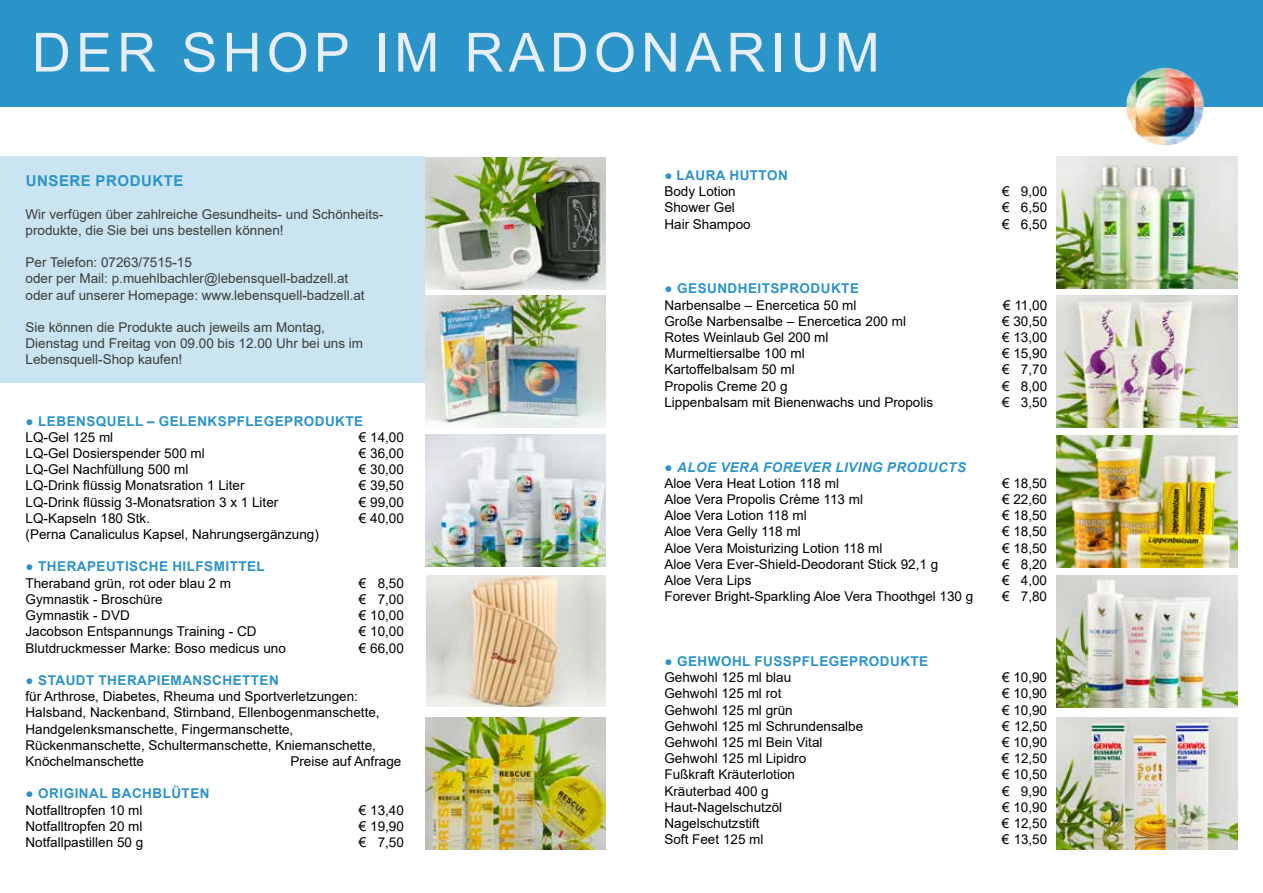
<style>
.page{position:relative;width:1263px;height:893px;background:#fff}
.page>*{position:absolute;margin:0;border:0;box-sizing:border-box;transform-origin:0 0}
.t1{font:54px "Arial";letter-spacing:.095em;color:#e7eef8}
.t2{font:700 15px "Arial";letter-spacing:.035em;color:#2a94c9}
.t3{font:13.5px/16.2px "Arial";color:#000}
.t4{font:13.5px/16.2px "Arial";color:#3c3c3b}
.t5{font:700 13.5px "Arial";letter-spacing:.035em;color:#2a94c9}
.t6{font:italic 700 13.5px "Arial";letter-spacing:.035em;color:#2a94c9}
</style>
<div class="page">
<div style="left:0;top:156px;width:425px;height:227px;background:#cae4f1"></div>
<div style="left:0;top:0;width:1263px;height:106px;background:#2a94c9"></div>
<img style="left:1114px;top:67px;width:107px;height:79px">
<img style="left:425px;top:157px;width:181px;height:132px">
<img style="left:425px;top:296px;width:181px;height:131px">
<img style="left:425px;top:717px;width:181px;height:132px">
<img style="left:1057px;top:295px;width:180px;height:132px">
<img style="left:1057px;top:435px;width:180px;height:132px">
<img style="left:1057px;top:576px;width:180px;height:132px">
<img style="left:1057px;top:156px;width:180px;height:132px">
<img style="left:1057px;top:718px;width:180px;height:131px">
<img style="left:425px;top:435px;width:181px;height:132px">
<img style="left:443px;top:575px;width:163px;height:132px">
<h1 class="t1" style="left:32px;top:15px;width:849px">DER SHOP IM RADONARIUM</h1>
<p class="t2" style="left:26px;top:170px;width:159px">UNSERE PRODUKTE</p>
<p class="t4" style="left:26px;top:206px;width:359px">Wir verfügen über zahlreiche Gesundheits- und Schönheits&shy;produkte, die Sie bei uns bestellen können!</p>
<p class="t4" style="left:26px;top:254px;width:341px">Per Telefon: 07263/7515-15<br>oder per Mail: p.muehlbachler@lebensquell-badzell.at oder auf unserer Homepage: www.lebensquell-badzell.at</p>
<p class="t4" style="left:26px;top:319px;width:339px">Sie können die Produkte auch jeweils am Montag,<br>Dienstag und Freitag von 09.00 bis 12.00 Uhr bei uns im<br>Lebensquell-Shop kaufen!</p>
<p class="t5" style="left:26px;top:411px;width:339px">● LEBENSQUELL – GELENKSPFLEGEPRODUKTE</p>
<p class="t3" style="left:26px;top:429px;width:89px">LQ-Gel 125 ml</p>
<p class="t3" style="left:359px;top:429px;width:47px">€ 14,00</p>
<p class="t3" style="left:26px;top:445px;width:181px">LQ-Gel Dosierspender 500 ml</p>
<p class="t3" style="left:359px;top:445px;width:47px">€ 36,00</p>
<p class="t3" style="left:26px;top:461px;width:164px">LQ-Gel Nachfüllung 500 ml</p>
<p class="t3" style="left:359px;top:461px;width:47px">€ 30,00</p>
<p class="t3" style="left:26px;top:478px;width:221px">LQ-Drink flüssig Monatsration 1 Liter</p>
<p class="t3" style="left:359px;top:478px;width:47px">€ 39,50</p>
<p class="t3" style="left:26px;top:494px;width:254px">LQ-Drink flüssig 3-Monatsration 3 x 1 Liter</p>
<p class="t3" style="left:359px;top:494px;width:47px">€ 99,00</p>
<p class="t3" style="left:26px;top:510px;width:126px">LQ-Kapseln 180 Stk.</p>
<p class="t3" style="left:359px;top:510px;width:47px">€ 40,00</p>
<p class="t3" style="left:26px;top:526px;width:295px">(Perna Canaliculus Kapsel, Nahrungsergänzung)</p>
<p class="t5" style="left:26px;top:557px;width:241px">● THERAPEUTISCHE HILFSMITTEL</p>
<p class="t3" style="left:26px;top:575px;width:207px">Theraband grün, rot oder blau 2 m</p>
<p class="t3" style="left:359px;top:575px;width:47px">€ 8,50</p>
<p class="t3" style="left:26px;top:591px;width:139px">Gymnastik - Broschüre</p>
<p class="t3" style="left:359px;top:591px;width:47px">€ 7,00</p>
<p class="t3" style="left:26px;top:607px;width:106px">Gymnastik - DVD</p>
<p class="t3" style="left:359px;top:607px;width:47px">€ 10,00</p>
<p class="t3" style="left:26px;top:623px;width:233px">Jacobson Entspannungs Training - CD</p>
<p class="t3" style="left:359px;top:623px;width:47px">€ 10,00</p>
<p class="t3" style="left:26px;top:640px;width:262px">Blutdruckmesser Marke: Boso medicus uno</p>
<p class="t3" style="left:359px;top:640px;width:47px">€ 66,00</p>
<p class="t5" style="left:26px;top:671px;width:255px">● STAUDT THERAPIEMANSCHETTEN</p>
<p class="t3" style="left:26px;top:688px;width:356px">für Arthrose, Diabetes, Rheuma und Sportverletzungen:<br>Halsband, Nackenband, Stirnband, Ellenbogenmanschette, Handgelenksmanschette, Fingermanschette, Rückenmanschette, Schultermanschette, Kniemanschette, Knöchelmanschette</p>
<p class="t3" style="left:290px;top:753px;width:113px">Preise auf Anfrage</p>
<p class="t5" style="left:26px;top:784px;width:186px">● ORIGINAL BACHBLÜTEN</p>
<p class="t3" style="left:26px;top:802px;width:119px">Notfalltropfen 10 ml</p>
<p class="t3" style="left:359px;top:802px;width:47px">€ 13,40</p>
<p class="t3" style="left:26px;top:818px;width:119px">Notfalltropfen 20 ml</p>
<p class="t3" style="left:359px;top:818px;width:47px">€ 19,90</p>
<p class="t3" style="left:26px;top:834px;width:119px">Notfallpastillen 50 g</p>
<p class="t3" style="left:359px;top:834px;width:47px">€ 7,50</p>
<p class="t5" style="left:664px;top:166px;width:125px">● LAURA HUTTON</p>
<p class="t3" style="left:664px;top:183px;width:73px">Body Lotion</p>
<p class="t3" style="left:1002px;top:183px;width:47px">€ 9,00</p>
<p class="t3" style="left:664px;top:199px;width:72px">Shower Gel</p>
<p class="t3" style="left:1002px;top:199px;width:47px">€ 6,50</p>
<p class="t3" style="left:664px;top:216px;width:88px">Hair Shampoo</p>
<p class="t3" style="left:1002px;top:216px;width:47px">€ 6,50</p>
<p class="t5" style="left:664px;top:279px;width:196px">● GESUNDHEITSPRODUKTE</p>
<p class="t3" style="left:664px;top:297px;width:194px">Narbensalbe – Enercetica 50 ml</p>
<p class="t3" style="left:1003px;top:297px;width:46px">€ 11,00</p>
<p class="t3" style="left:664px;top:313px;width:243px">Große Narbensalbe – Enercetica 200 ml</p>
<p class="t3" style="left:1002px;top:313px;width:47px">€ 30,50</p>
<p class="t3" style="left:664px;top:329px;width:166px">Rotes Weinlaub Gel 200 ml</p>
<p class="t3" style="left:1002px;top:329px;width:47px">€ 13,00</p>
<p class="t3" style="left:664px;top:345px;width:142px">Murmeltiersalbe 100 ml</p>
<p class="t3" style="left:1002px;top:345px;width:47px">€ 15,90</p>
<p class="t3" style="left:664px;top:361px;width:132px">Kartoffelbalsam 50 ml</p>
<p class="t3" style="left:1002px;top:361px;width:47px">€ 7,70</p>
<p class="t3" style="left:664px;top:378px;width:125px">Propolis Creme 20 g</p>
<p class="t3" style="left:1002px;top:378px;width:47px">€ 8,00</p>
<p class="t3" style="left:664px;top:394px;width:270px">Lippenbalsam mit Bienenwachs und Propolis</p>
<p class="t3" style="left:1002px;top:394px;width:47px">€ 3,50</p>
<p class="t6" style="left:664px;top:458px;width:303px">● ALOE VERA FOREVER LIVING PRODUCTS</p>
<p class="t3" style="left:664px;top:475px;width:176px">Aloe Vera Heat Lotion 118 ml</p>
<p class="t3" style="left:1002px;top:475px;width:47px">€ 18,50</p>
<p class="t3" style="left:664px;top:491px;width:200px">Aloe Vera Propolis Crème 113 ml</p>
<p class="t3" style="left:1002px;top:491px;width:47px">€ 22,60</p>
<p class="t3" style="left:664px;top:507px;width:144px">Aloe Vera Lotion 118 ml</p>
<p class="t3" style="left:1002px;top:507px;width:47px">€ 18,50</p>
<p class="t3" style="left:664px;top:523px;width:138px">Aloe Vera Gelly 118 ml</p>
<p class="t3" style="left:1002px;top:523px;width:47px">€ 18,50</p>
<p class="t3" style="left:664px;top:540px;width:220px">Aloe Vera Moisturizing Lotion 118 ml</p>
<p class="t3" style="left:1002px;top:540px;width:47px">€ 18,50</p>
<p class="t3" style="left:664px;top:556px;width:275px">Aloe Vera Ever-Shield-Deodorant Stick 92,1 g</p>
<p class="t3" style="left:1002px;top:556px;width:47px">€ 8,20</p>
<p class="t3" style="left:664px;top:572px;width:89px">Aloe Vera Lips</p>
<p class="t3" style="left:1002px;top:572px;width:47px">€ 4,00</p>
<p class="t3" style="left:664px;top:588px;width:310px">Forever Bright-Sparkling Aloe Vera Thoothgel 130 g</p>
<p class="t3" style="left:1002px;top:588px;width:47px">€ 7,80</p>
<p class="t5" style="left:664px;top:652px;width:265px">● GEHWOHL FUSSPFLEGEPRODUKTE</p>
<p class="t3" style="left:664px;top:669px;width:128px">Gehwohl 125 ml blau</p>
<p class="t3" style="left:1002px;top:669px;width:47px">€ 10,90</p>
<p class="t3" style="left:664px;top:685px;width:119px">Gehwohl 125 ml rot</p>
<p class="t3" style="left:1002px;top:685px;width:47px">€ 10,90</p>
<p class="t3" style="left:664px;top:702px;width:130px">Gehwohl 125 ml grün</p>
<p class="t3" style="left:1002px;top:702px;width:47px">€ 10,90</p>
<p class="t3" style="left:664px;top:718px;width:200px">Gehwohl 125 ml Schrundensalbe</p>
<p class="t3" style="left:1002px;top:718px;width:47px">€ 12,50</p>
<p class="t3" style="left:664px;top:734px;width:160px">Gehwohl 125 ml Bein Vital</p>
<p class="t3" style="left:1002px;top:734px;width:47px">€ 10,90</p>
<p class="t3" style="left:664px;top:750px;width:143px">Gehwohl 125 ml Lipidro</p>
<p class="t3" style="left:1002px;top:750px;width:47px">€ 12,50</p>
<p class="t3" style="left:664px;top:766px;width:132px">Fußkraft Kräuterlotion</p>
<p class="t3" style="left:1002px;top:766px;width:47px">€ 10,50</p>
<p class="t3" style="left:664px;top:783px;width:106px">Kräuterbad 400 g</p>
<p class="t3" style="left:1002px;top:783px;width:47px">€ 9,90</p>
<p class="t3" style="left:664px;top:799px;width:119px">Haut-Nagelschutzöl</p>
<p class="t3" style="left:1002px;top:799px;width:47px">€ 10,90</p>
<p class="t3" style="left:664px;top:815px;width:97px">Nagelschutzstift</p>
<p class="t3" style="left:1002px;top:815px;width:47px">€ 12,50</p>
<p class="t3" style="left:664px;top:831px;width:101px">Soft Feet 125 ml</p>
<p class="t3" style="left:1002px;top:831px;width:47px">€ 13,50</p>
</div>
